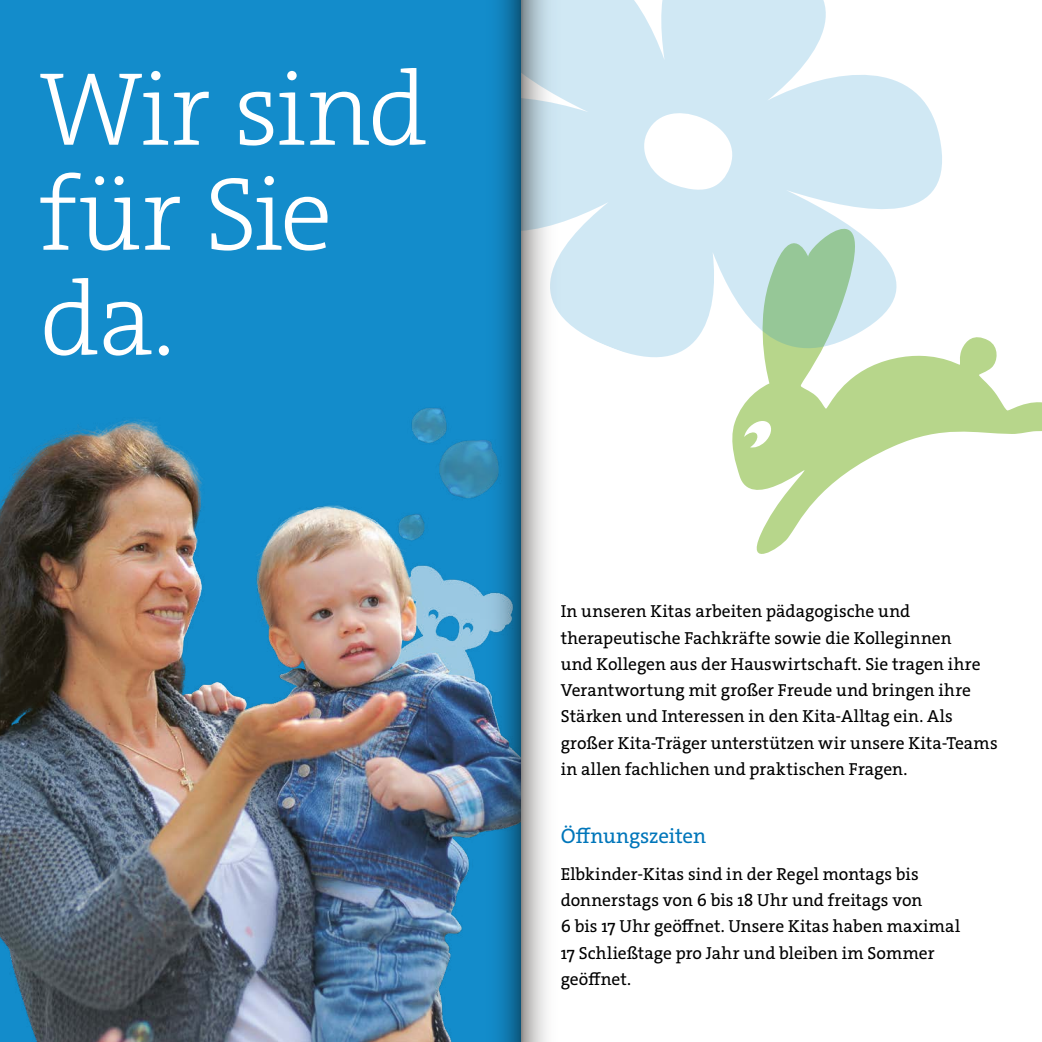
<style>
.page{position:relative;width:1042px;height:1042px;background:#fff}
.page>*{position:absolute;margin:0;border:0;box-sizing:border-box;transform-origin:0 0}
.t1{font:300 105px/105px "The Serif E2 s";letter-spacing:-.02em;color:#fff}
.t2{font:21px "The Serif E2 s";letter-spacing:-.01em;color:#0076ba}
.t3{font:17.5px/26.2px "The Serif E2 s";letter-spacing:.005em;color:#000}
</style>
<div class="page">
<svg style="left:732px;top:337px;width:310px;height:217px"></svg>
<svg style="left:561px;top:0;width:389px;height:425px;fill:#d0e8f4"></svg>
<div style="left:0;top:0;width:521px;height:1042px;background:#138ccb"></div>
<img style="left:0;top:408px;width:481px;height:634px">
<svg style="left:481px;top:0;width:80px;height:1042px"></svg>
<h1 class="t1" style="left:40px;top:58px;width:389px">Wir sind für Sie da.</h1>
<p class="t3" style="left:561px;top:598px;width:438px">In unseren Kitas arbeiten pädagogische und therapeutische Fachkräfte sowie die Kolleginnen<br>und Kollegen aus der Hauswirtschaft. Sie tragen ihre Verantwortung mit großer Freude und bringen ihre Stärken und Interessen in den Kita-Alltag ein. Als großer Kita-Träger unterstützen wir unsere Kita-Teams in allen fachlichen und praktischen Fragen.</p>
<p class="t2" style="left:561px;top:822px;width:147px">Öffnungszeiten</p>
<p class="t3" style="left:561px;top:861px;width:401px">Elbkinder-Kitas sind in der Regel montags bis donnerstags von 6 bis 18 Uhr und freitags von<br>6 bis 17 Uhr geöffnet. Unsere Kitas haben maximal 17 Schließtage pro Jahr und bleiben im Sommer geöffnet.</p>
</div>
